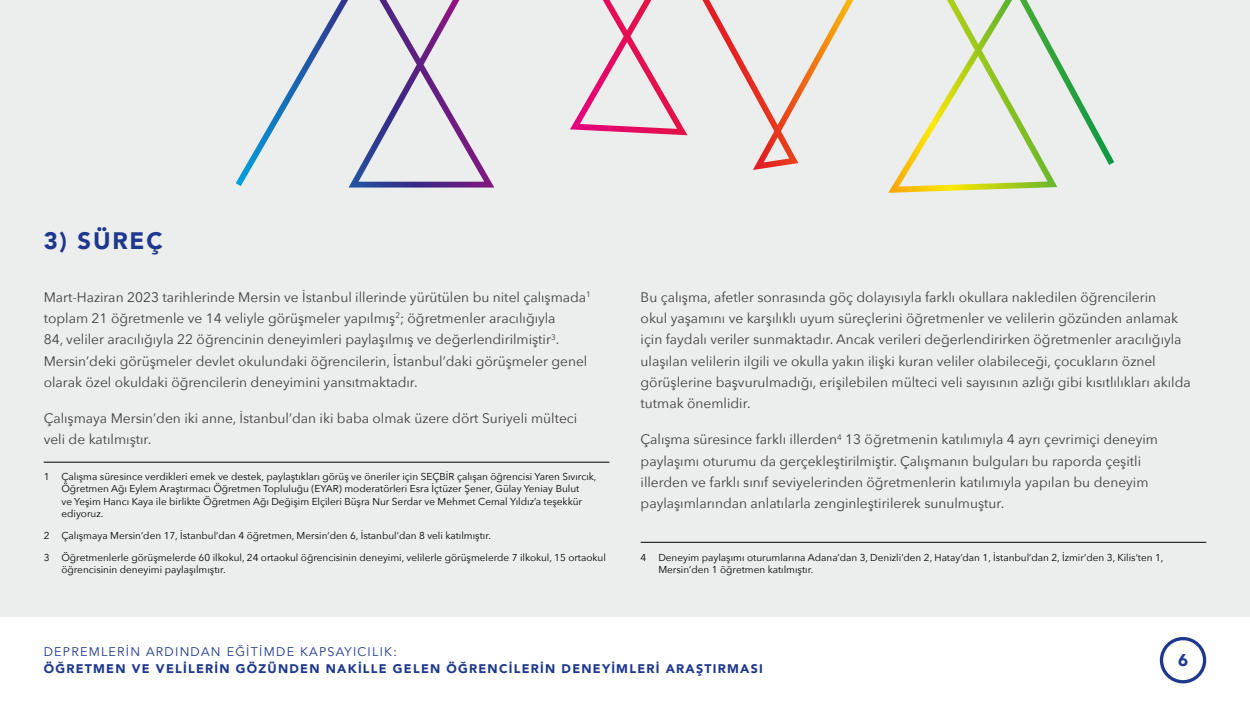
<style>
.page{position:relative;width:1250px;height:704px;background:#fff}
.page>*{position:absolute;margin:0;border:0;box-sizing:border-box;transform-origin:0 0}
.OA_Baslik{font:900 23.75px "Avenir";letter-spacing:.075em;color:#1d388c}
.t1{font:900 16.94px "Avenir";color:#1d388c}
.OA_Metin{font:13.75px/21.2px "Avenir Next";color:#3e3d40}
.t2{font:900 12.5px "Avenir";letter-spacing:.1em;color:#1d388c}
.t3{font:12.5px "Avenir";letter-spacing:.1em;color:#1d388c}
.OA_Dİpnot{font:10px/12px "Avenir Next";color:#000}
</style>
<div class="page">
<div style="left:0;top:0;width:1250px;height:616px;background:#eceded"></div>
<svg style="left:236px;top:0;width:878px;height:193px"></svg>
<hr style="left:44px;top:461px;width:565px;height:1px;background:#000">
<hr style="left:641px;top:541px;width:565px;height:1px;background:#000">
<svg style="left:1160px;top:637px;width:46px;height:46px"></svg>
<p class="OA_Baslik" style="left:44px;top:220px;width:120px">3) SÜREÇ</p>
<p class="OA_Metin" style="left:44px;top:285px;width:549px">Mart-Haziran 2023 tarihlerinde Mersin ve İstanbul illerinde yürütülen bu nitel çalışmada<sup>1 </sup>toplam 21 öğretmenle ve 14 veliyle görüşmeler yapılmış<sup>2</sup>; öğretmenler aracılığıyla<br>84, veliler aracılığıyla 22 öğrencinin deneyimleri paylaşılmış ve değerlendirilmiştir<sup>3</sup>.<br>Mersin’deki görüşmeler devlet okulundaki öğrencilerin, İstanbul’daki görüşmeler genel olarak özel okuldaki öğrencilerin deneyimini yansıtmaktadır.</p>
<p class="OA_Metin" style="left:44px;top:407px;width:535px">Çalışmaya Mersin’den iki anne, İstanbul’dan iki baba olmak üzere dört Suriyeli mülteci veli de katılmıştır.</p>
<p class="OA_Dİpnot" style="left:61px;top:470px;width:537px;text-indent:-18px">1 Çalışma süresince verdikleri emek ve destek, paylaştıkları görüş ve öneriler için SEÇBİR çalışan öğrencisi Yaren Sıvırcık, Öğretmen Ağı Eylem Araştırmacı Öğretmen Topluluğu (EYAR) moderatörleri Esra İçtüzer Şener, Gülay Yeniay Bulut<br>ve Yeşim Hancı Kaya ile birlikte Öğretmen Ağı Değişim Elçileri Büşra Nur Serdar ve Mehmet Cemal Yıldız’a teşekkür ediyoruz.</p>
<p class="OA_Dİpnot" style="left:44px;top:528px;width:449px">2 Çalışmaya Mersin’den 17, İstanbul’dan 4 öğretmen, Mersin’den 6, İstanbul’dan 8 veli katılmıştır.</p>
<p class="OA_Dİpnot" style="left:61px;top:550px;width:546px;text-indent:-18px">3 Öğretmenlerle görüşmelerde 60 ilkokul, 24 ortaokul öğrencisinin deneyimi, velilerle görüşmelerde 7 ilkokul, 15 ortaokul öğrencisinin deneyimi paylaşılmıştır.</p>
<p class="OA_Metin" style="left:641px;top:285px;width:552px">Bu çalışma, afetler sonrasında göç dolayısıyla farklı okullara nakledilen öğrencilerin<br>okul yaşamını ve karşılıklı uyum süreçlerini öğretmenler ve velilerin gözünden anlamak için faydalı veriler sunmaktadır. Ancak verileri değerlendirirken öğretmenler aracılığıyla ulaşılan velilerin ilgili ve okulla yakın ilişki kuran veliler olabileceği, çocukların öznel görüşlerine başvurulmadığı, erişilebilen mülteci veli sayısının azlığı gibi kısıtlılıkları akılda tutmak önemlidir.</p>
<p class="OA_Metin" style="left:641px;top:428px;width:519px">Çalışma süresince farklı illerden<sup>4</sup> 13 öğretmenin katılımıyla 4 ayrı çevrimiçi deneyim paylaşımı oturumu da gerçekleştirilmiştir. Çalışmanın bulguları bu raporda çeşitli illerden ve farklı sınıf seviyelerinden öğretmenlerin katılımıyla yapılan bu deneyim paylaşımlarından anlatılarla zenginleştirilerek sunulmuştur.</p>
<p class="OA_Dİpnot" style="left:658px;top:550px;width:507px;text-indent:-18px">4 Deneyim paylaşımı oturumlarına Adana’dan 3, Denizli’den 2, Hatay’dan 1, İstanbul’dan 2, İzmir’den 3, Kilis’ten 1,<br>Mersin’den 1 öğretmen katılmıştır.</p>
<p class="t3" style="left:44px;top:644px;width:355px">DEPREMLERIN ARDINDAN EĞITIMDE KAPSAYICILIK:</p>
<p class="t2" style="left:44px;top:657px;width:721px">ÖĞRETMEN VE VELILERIN GÖZÜNDEN NAKILLE GELEN ÖĞRENCILERIN DENEYIMLERI ARAŞTIRMASI</p>
<p class="t1" style="left:1178px;top:645px;width:12px">6</p>
</div>
